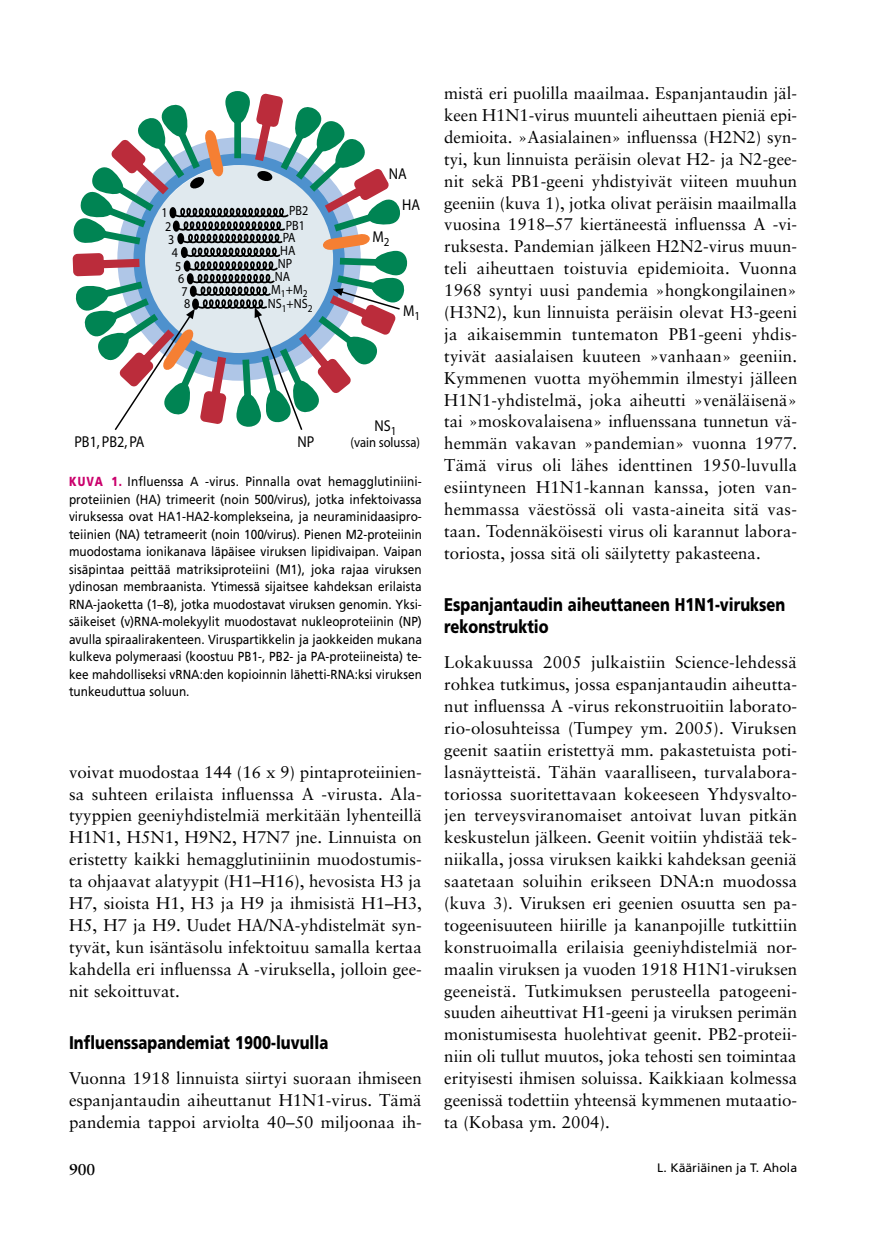
<style>
.page{position:relative;width:874px;height:1241px;background:#fff}
.page>*{position:absolute;margin:0;border:0;box-sizing:border-box;transform-origin:0 0}
.t1{font:900 18.38px/21.9px "Frutiger";color:#000;scale:.8 1}
.t2{font:16.97px/21.9px "Sabon";color:#000;text-align:justify}
.t3{font:15.75px "Myriad";color:#000;scale:.9 1}
.t4{font:700 15.75px "Sabon";color:#000}
.t5{font:14px "Myriad";color:#000;scale:.9 1}
.t6{font:13.47px/14.2px "Myriad";color:#000;scale:.9 1}
.t7{font:13.12px/17.5px "Frutiger";color:#000;text-align:justify;scale:.9 1}
.t8{font:12.25px "Frutiger";color:#000}
.s1{font-weight:900;color:#ca006c}
</style>
<div class="page">
<svg style="left:72px;top:91px;width:335px;height:339px"></svg>
<p class="t6" style="left:161px;top:206px;width:8px">1</p>
<p class="t6" style="left:165px;top:220px;width:8px">2</p>
<p class="t6" style="left:168px;top:233px;width:8px">3</p>
<p class="t6" style="left:172px;top:246px;width:8px">4</p>
<p class="t6" style="left:175px;top:260px;width:8px">5</p>
<p class="t6" style="left:178px;top:272px;width:8px">6</p>
<p class="t6" style="left:181px;top:285px;width:8px">7</p>
<p class="t6" style="left:184px;top:297px;width:8px">8</p>
<p class="t6" style="left:286px;top:204px;width:27px">PB2<br>PB1</p>
<p class="t6" style="left:283px;top:231px;width:16px">PA</p>
<p class="t6" style="left:280px;top:244px;width:18px">HA</p>
<p class="t6" style="left:278px;top:257px;width:17px">NP</p>
<p class="t6" style="left:275px;top:270px;width:19px">NA</p>
<p class="t6" style="left:271px;top:283px;width:42px">M<sub>1</sub>+M<sub>2</sub></p>
<p class="t6" style="left:268px;top:297px;width:51px">NS<sub>1</sub>+NS<sub>2</sub></p>
<p class="t3" style="left:388px;top:165px;width:22px">NA</p>
<p class="t3" style="left:402px;top:197px;width:21px">HA</p>
<p class="t3" style="left:372px;top:229px;width:20px">M<sub>2</sub></p>
<p class="t3" style="left:403px;top:303px;width:20px">M<sub>1</sub></p>
<p class="t3" style="left:374px;top:418px;width:26px">NS<sub>1</sub></p>
<p class="t5" style="left:350px;top:435px;width:79px">(vain solussa)</p>
<p class="t7" style="left:69px;top:472px;width:393px"><span class="s1">Kuva 1.</span> I nfluenssa A ‑virus. Pinnalla ovat hemagglutiniini‑ proteiinien (HA) trimeerit (noin 500/virus), jotka infektoivassa viruksessa ovat HA1‑HA2‑komplekseina, ja neuraminidaasipro‑ teiinien (NA) tetrameerit (noin 100/virus). Pienen M2‑proteiinin muodostama ionikanava läpäisee viruksen lipidivaipan. Vaipan sisäpintaa peittää matriksiproteiini (M1), joka rajaa viruksen ydinosan membraanista. Ytimessä sijaitsee kahdeksan erilaista RNA</p>
<p class="t3" style="left:74px;top:434px;width:79px">PB1, PB2, PA</p>
<p class="t3" style="left:297px;top:434px;width:20px">NP</p>
<p class="t7" style="left:69px;top:595px;width:393px;text-indent:24px">‑jaoketta (1–8), jotka muodostavat viruksen genomin. Yksi‑ säikeiset (v)RNA</p>
<p class="t7" style="left:69px;top:612px;width:393px;text-indent:89px">‑molekyylit muodostavat nukleoproteiinin (N P) avulla spiraalirakenteen. Viruspartikkelin ja jaok-keiden mukana kulkeva polymeraasi (koostuu PB1‑, PB2‑ ja PA‑proteiineista) te‑ kee mahdolliseksi vRNA</p>
<p class="t7" style="left:200px;top:665px;width:155px">:den kopioinnin lähetti‑RNA</p>
<p class="t7" style="left:354px;top:665px;width:76px">:ksi viruksen</p>
<p class="t7" style="left:69px;top:682px;width:135px">tunkeuduttua soluun.</p>
<p class="t2" style="left:69px;top:760px;width:354px">voivat muodostaa 144 (16 x 9) pintaproteiinien‑ sa suhteen erilaista influenssa A ‑virusta. Ala‑ tyyppien geeniyhdistelmiä merkitään lyhenteillä H1N1, H5N1, H9N2, H7N7 jne. Linnuista on eristetty kaikki hemagglutiniinin muodostumis‑ ta ohjaavat alatyypit (H1–H16), hevosista H3 ja H7, sioista H1, H3 ja H9 ja ihmisistä H1–H3, H5, H7 ja H9. Uudet HA/NA‑yhdistelmät syn‑ tyvät, kun isäntäsolu infektoituu samalla kertaa kahdella eri influenssa A ‑viruksella, jolloin gee‑ nit sekoittuvat.</p>
<p class="t1" style="left:69px;top:1031px;width:325px">Influenssapandemiat 1900‑luvulla</p>
<p class="t2" style="left:69px;top:1066px;width:354px">Vuonna 1918 linnuista siirtyi suoraan ihmiseen espanjantaudin aiheuttanut H1N1‑virus. Tämä pandemia tappoi arviolta 40–50 miljoonaa ih‑</p>
<p class="t4" style="left:69px;top:1159px;width:28px">900</p>
<p class="t2" style="left:444px;top:82px;width:354px">mistä eri puolilla maailmaa. Espanjantaudin jäl‑ keen H1N1‑virus muunteli aiheuttaen pieniä epi‑ demioita. »Aasialainen» influenssa (H2N2) syn‑ tyi, kun linnuista peräisin olevat H2‑ ja N2‑gee‑ nit sekä PB1‑geeni yhdistyivät viiteen muuhun geeniin (kuva 1), jotka olivat peräisin maailmalla vuosina 1918–57 kiertäneestä influenssa A ‑vi‑ ruksesta. Pandemian jälkeen H2N2‑virus muun‑ teli aiheuttaen toistuvia epidemioita. Vuonna 1968 syntyi uusi pandemia »hongkongilainen» (H3N2), kun linnuista peräisin olevat H3‑geeni ja aikaisemmin tuntematon PB1‑geeni yhdis‑ tyivät aasialaisen kuuteen »vanhaan» geeniin.<br>Kymmenen vuotta myöhemmin ilmestyi jälleen H1N1‑yhdistelmä, joka aiheutti »venäläisenä» tai »moskovalaisena» influenssana tunnetun vä‑ hemmän vakavan »pandemian» vuonna 1977.<br>Tämä virus oli lähes identtinen 1950‑luvulla esiintyneen H1N1‑kannan kanssa, joten van‑ hemmassa väestössä oli vasta‑aineita sitä vas‑ taan. Todennäköisesti virus oli karannut labora‑ toriosta, jossa sitä oli säilytetty pakasteena.</p>
<p class="t1" style="left:444px;top:593px;width:427px">Espanjantaudin aiheuttaneen H1N1‑viruksen rekonstruktio</p>
<p class="t2" style="left:444px;top:651px;width:354px">Lokakuussa 2005 julkaistiin Science‑lehdessä rohkea tutkimus, jossa espanjantaudin aiheutta‑ nut influenssa A ‑virus rekonstruoitiin laborato‑ rio‑olosuhteissa (Tumpey ym. 2005). Viruksen geenit saatiin eristettyä mm. pakastetuista poti‑ lasnäytteistä. Tähän vaaralliseen, turvalabora‑ toriossa suoritettavaan kokeeseen Yhdysvalto‑ jen terveysviranomaiset antoivat luvan pitkän keskustelun jälkeen. Geenit voitiin yhdistää tek‑ niikalla, jossa viruksen kaikki kahdeksan geeniä saatetaan soluihin erikseen DNA:n muodossa (kuva 3). Viruksen eri geenien osuutta sen pa‑ togeenisuuteen hiirille ja kananpojille tutkittiin konstruoimalla erilaisia geeniyhdistelmiä nor‑ maalin viruksen ja vuoden 1918 H1N1‑viruksen geeneistä. Tutkimuksen perusteella patogeeni‑ suuden aiheuttivat H1‑geeni ja viruksen perimän monistumisesta huolehtivat geenit. PB2‑proteii‑ niin oli tullut muutos, joka tehosti sen toimintaa erityisesti ihmisen soluissa. Kaikkiaan kolmessa geenissä todettiin yhteensä kymmenen mutaatio‑ ta (Kobasa ym. 2004).</p>
<p class="t8" style="left:657px;top:1160px;width:141px">L. Kääriäinen ja T. Ahola</p>
</div>
